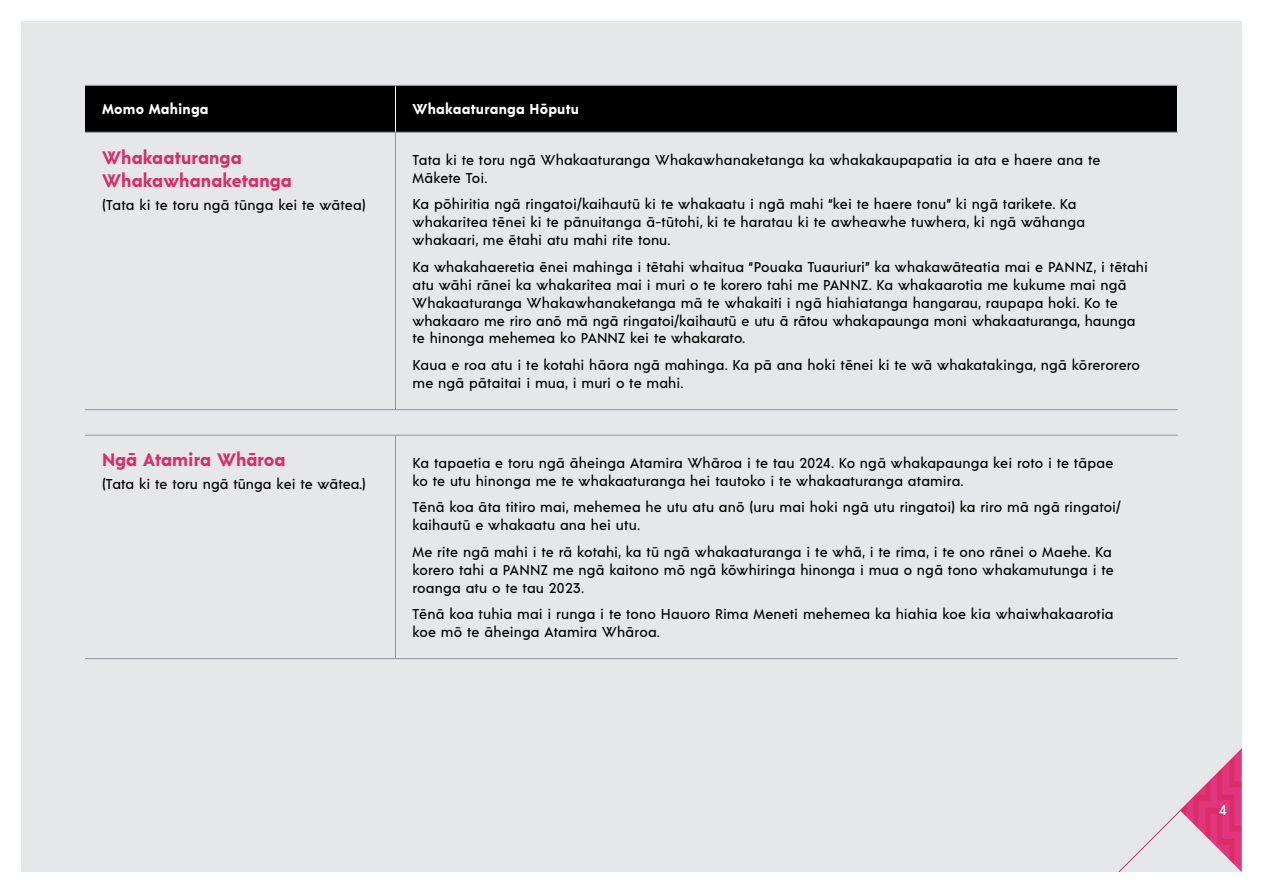
<style>
.page{position:relative;width:1263px;height:893px;background:#fff}
.page>*{position:absolute;margin:0;border:0;box-sizing:border-box;transform-origin:0 0}
.t1{font:700 18px/24px "Acre";letter-spacing:.005em;color:#db2b69}
.t2{font:500 14.25px/18px "Acre";letter-spacing:.01em;color:#000}
.t3{font:700 14.25px "Acre";letter-spacing:.015em;color:#fff}
.t4{font:500 14.25px "Acre";color:#fff}
</style>
<div class="page">
<div style="left:21px;top:21px;width:1221px;height:851px;background:#e6e7e8"></div>
<div style="left:85px;top:86px;width:1092px;height:46px;background:#000"></div>
<hr style="left:85px;top:85px;width:310px;height:1px;background:#939598">
<hr style="left:395px;top:85px;width:783px;height:1px;background:#939598">
<hr style="left:85px;top:132px;width:310px;height:1px;background:#939598">
<hr style="left:395px;top:132px;width:783px;height:1px;background:#939598">
<hr style="left:85px;top:409px;width:310px;height:1px;background:#939598">
<hr style="left:395px;top:409px;width:782px;height:1px;background:#939598">
<hr style="left:85px;top:435px;width:310px;height:1px;background:#939598">
<hr style="left:395px;top:435px;width:782px;height:1px;background:#939598">
<hr style="left:85px;top:658px;width:310px;height:1px;background:#939598">
<hr style="left:395px;top:658px;width:782px;height:1px;background:#939598">
<hr style="left:395px;top:86px;width:1px;height:46px;background:#fff">
<hr style="left:1177px;top:86px;width:1px;height:46px;background:#fff">
<hr style="left:395px;top:133px;width:1px;height:276px;background:#939598">
<hr style="left:395px;top:436px;width:1px;height:222px;background:#939598">
<svg style="left:1118px;top:748px;width:124px;height:124px"></svg>
<p class="t3" style="left:102px;top:99px;width:108px">Momo Mahinga</p>
<p class="t3" style="left:412px;top:99px;width:168px">Whakaaturanga Hōputu</p>
<p class="t1" style="left:102px;top:144px;width:191px">Whakaaturanga<br>Whakawhanaketanga</p>
<p class="t2" style="left:102px;top:195px;width:265px">(Tata ki te toru ngā tūnga kei te wātea)</p>
<p class="t2" style="left:412px;top:150px;width:689px">Tata ki te toru ngā Whakaaturanga Whakawhanaketanga ka whakakaupapatia ia ata e haere ana te<br>Mākete Toi.</p>
<p class="t2" style="left:412px;top:194px;width:674px">Ka pōhiritia ngā ringatoi/kaihautū ki te whakaatu i ngā mahi “kei te haere tonu” ki ngā tarikete. Ka whakaritea tēnei ki te pānuitanga ā-tūtohi, ki te haratau ki te awheawhe tuwhera, ki ngā wāhanga whakaari, me ētahi atu mahi rite tonu.</p>
<p class="t2" style="left:412px;top:257px;width:737px">Ka whakahaeretia ēnei mahinga i tētahi whaitua “Pouaka Tuauriuri” ka whakawāteatia mai e PANNZ, i tētahi atu wāhi rānei ka whakaritea mai i muri o te korero tahi me PANNZ. Ka whakaarotia me kukume mai ngā Whakaaturanga Whakawhanaketanga mā te whakaiti i ngā hiahiatanga hangarau, raupapa hoki. Ko te whakaaro me riro anō mā ngā ringatoi/kaihautū e utu ā rātou whakapaunga moni whakaaturanga, haunga te hinonga mehemea ko PANNZ kei te whakarato.</p>
<p class="t2" style="left:412px;top:355px;width:729px">Kaua e roa atu i te kotahi hāora ngā mahinga. Ka pā ana hoki tēnei ki te wā whakatakinga, ngā kōrerorero me ngā pātaitai i mua, i muri o te mahi.</p>
<p class="t1" style="left:102px;top:447px;width:185px">Ngā Atamira Whāroa</p>
<p class="t2" style="left:102px;top:474px;width:265px">(Tata ki te toru ngā tūnga kei te wātea.)</p>
<p class="t2" style="left:412px;top:453px;width:702px">Ka tapaetia e toru ngā āheinga Atamira Whāroa i te tau 2024. Ko ngā whakapaunga kei roto i te tāpae ko te utu hinonga me te whakaaturanga hei tautoko i te whakaaturanga atamira.</p>
<p class="t2" style="left:412px;top:497px;width:710px">Tēnā koa āta titiro mai, mehemea he utu atu anō (uru mai hoki ngā utu ringatoi) ka riro mā ngā ringatoi/ kaihautū e whakaatu ana hei utu.</p>
<p class="t2" style="left:412px;top:542px;width:703px">Me rite ngā mahi i te rā kotahi, ka tū ngā whakaaturanga i te whā, i te rima, i te ono rānei o Maehe. Ka korero tahi a PANNZ me ngā kaitono mō ngā kōwhiringa hinonga i mua o ngā tono whakamutunga i te roanga atu o te tau 2023.</p>
<p class="t2" style="left:412px;top:604px;width:703px">Tēnā koa tuhia mai i runga i te tono Hauoro Rima Meneti mehemea ka hiahia koe kia whaiwhakaarotia koe mō te āheinga Atamira Whāroa.</p>
<p class="t4" style="left:1219px;top:800px;width:9px">4</p>
</div>
